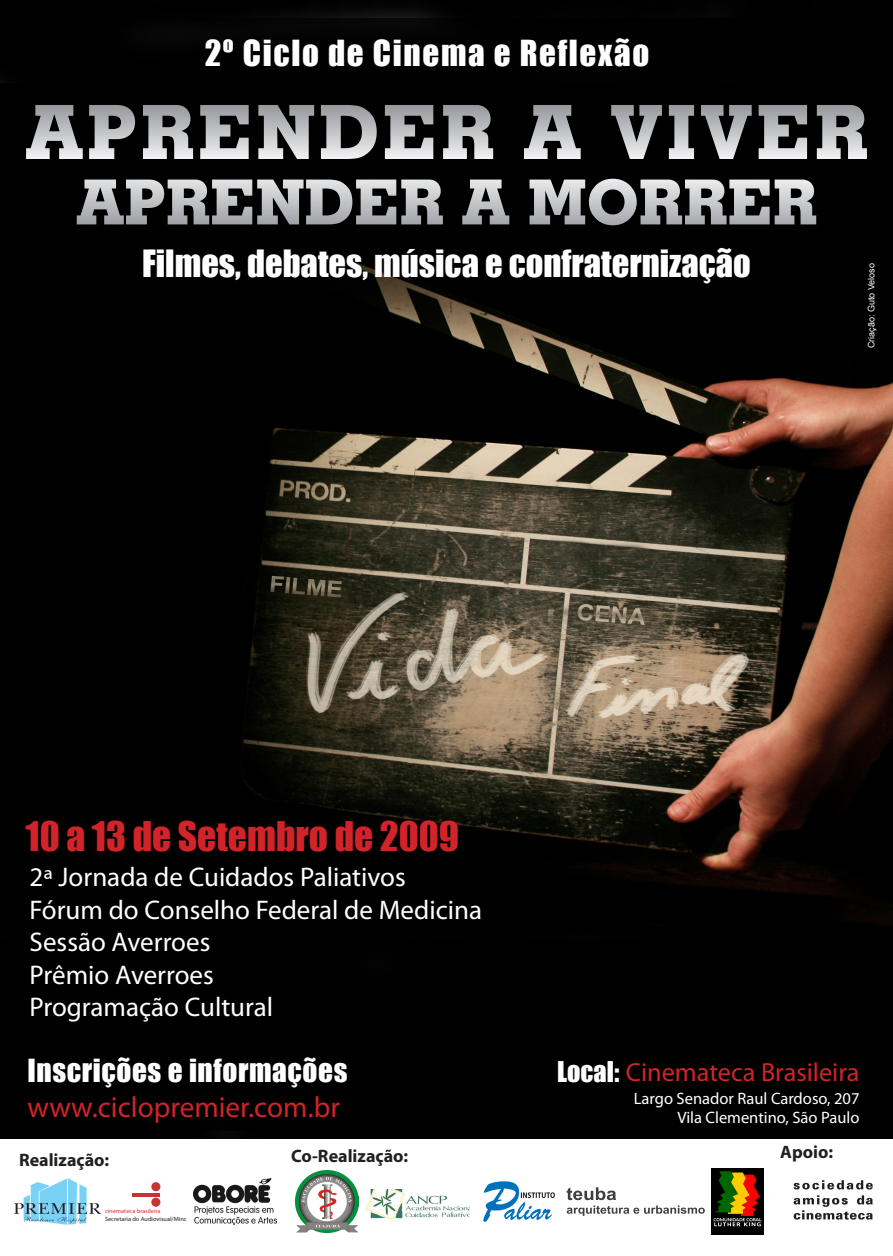
<style>
.page{position:relative;width:893px;height:1256px;background:#fff}
.page>*{position:absolute;margin:0;border:0;box-sizing:border-box;transform-origin:0 0}
.t1{font:37.5px "Impact";color:#d1232a}
.t2{font:34.5px "Impact";color:#fff}
.t3{font:33px "Impact";letter-spacing:.05em;color:#fff}
.t4{font:29.25px "Myriad Pro";color:#d1232a}
.t5{font:29.25px "Impact";letter-spacing:.02em;color:#fff}
.t6{font:27px "Myriad Pro";color:#fff}
.t7{font:26.25px "Myriad Pro";color:#d1232a}
.t8{font:700 18px "Myriad Pro";color:#231f20}
.t9{font:16.5px "Myriad Pro";color:#fff}
.t10{font:9px "Arial";color:#fff}
.t11{font:6.07px "Myriad Pro";color:#231f20;scale:1.04 1}
.t12{font:6.07px "Myriad Pro";color:#c83430;scale:1.04 1}
.s1{font-family:"Impact";color:#fff}
</style>
<div class="page">
<img style="left:0;top:0;width:893px;height:1138px">
<svg style="left:143px;top:105px;width:724px;height:54px;background:#6a6b6c"></svg>
<svg style="left:401px;top:179px;width:415px;height:46px;background:#737475"></svg>
<svg style="left:14px;top:1178px;width:87px;height:46px"></svg>
<img style="left:193px;top:1178px;width:83px;height:46px">
<img style="left:365px;top:1189px;width:105px;height:31px">
<svg style="left:133px;top:1193px;width:27px;height:3px"></svg>
<svg style="left:151px;top:1181px;width:9px;height:9px"></svg>
<div style="left:151px;top:1197px;width:9px;height:9px;background:#c83430;border-radius:50%"></div>
<svg style="left:483px;top:1181px;width:72px;height:40px"></svg>
<img style="left:296px;top:1170px;width:62px;height:62px">
<svg style="left:567px;top:1205px;width:138px;height:10px"></svg>
<svg style="left:567px;top:1187px;width:49px;height:12px"></svg>
<img style="left:712px;top:1168px;width:52px;height:65px">
<img style="left:793px;top:1180px;width:80px;height:40px">
<p class="t3" style="left:205px;top:27px;width:446px">2º Ciclo de Cinema e Reflexão</p>
<p class="t2" style="left:142px;top:236px;width:610px">Filmes, debates, música e confraternização</p>
<p class="t10" style="left:865px;top:348px;width:87px;rotate:-90deg">Criação: Guto Veloso</p>
<p class="t1" style="left:25px;top:807px;width:435px">10 a 13 de Setembro de 2009</p>
<p class="t6" style="left:30px;top:860px;width:378px">2ª Jornada de Cuidados Paliativos</p>
<p class="t6" style="left:30px;top:892px;width:454px">Fórum do Conselho Federal de Medicina</p>
<p class="t6" style="left:30px;top:925px;width:182px">Sessão Averroes</p>
<p class="t6" style="left:30px;top:957px;width:186px">Prêmio Averroes</p>
<p class="t6" style="left:30px;top:990px;width:245px">Programação Cultural</p>
<p class="t5" style="left:28px;top:1047px;width:321px">Inscrições e informações</p>
<p class="t4" style="left:28px;top:1089px;width:314px">www.ciclopremier.com.br</p>
<p class="t8" style="left:19px;top:1147px;width:92px">Realização:</p>
<p class="t8" style="left:291px;top:1144px;width:119px">Co-Realização:</p>
<p class="t8" style="left:780px;top:1139px;width:54px">Apoio:</p>
<p class="t7" style="left:557px;top:1055px;width:304px"><span class="s1">Local:</span> Cinemateca Brasileira</p>
<p class="t9" style="left:634px;top:1088px;width:227px">Largo Senador Raul Cardoso, 207</p>
<p class="t9" style="left:677px;top:1107px;width:184px">Vila Clementino, São Paulo</p>
<p class="t12" style="left:105px;top:1207px;width:55px">cinemateca brasileira</p>
<p class="t11" style="left:105px;top:1214px;width:80px">Secretaria do Audiovisual/Minc</p>
</div>
